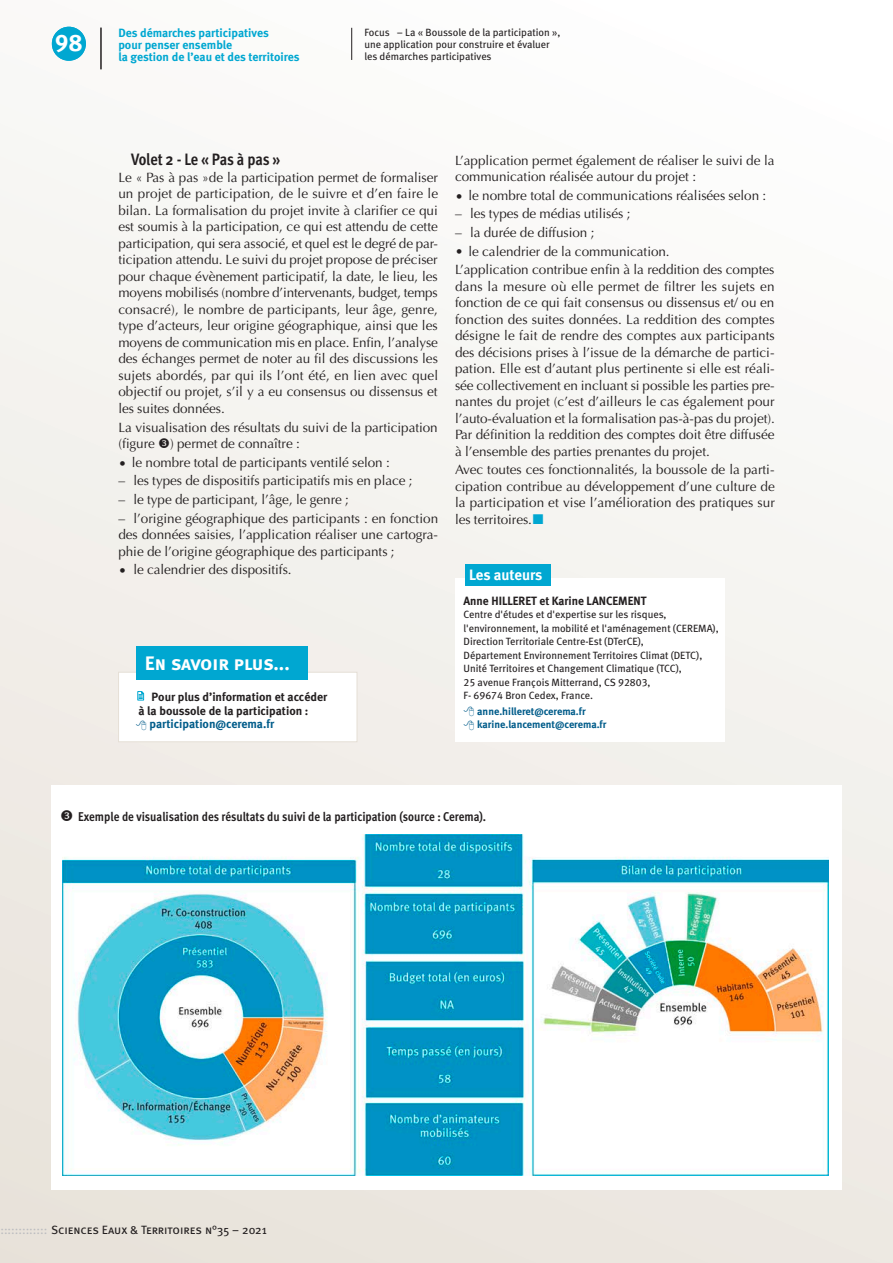
<style>
.page{position:relative;width:893px;height:1263px;background:#fff}
.page>*{position:absolute;margin:0;border:0;box-sizing:border-box;transform-origin:0 0}
.t1{font:24px "Meta Bold Caps Expert";color:#fff}
.t2{font:19.5px "Meta Bold LF Caps";letter-spacing:-.015em;color:#fff}
.t3{font:700 16.5px "Meta Cond OT";letter-spacing:-.005em;color:#231f20}
.contact-picto{font:15px "Meta Bold LF";letter-spacing:-.005em;color:#fff}
.t4{font:13.5px/16.5px "Optima";letter-spacing:-.005em;color:#231f20;text-align:justify}
.titre_figure{font:700 12.75px "Meta Cond OT";color:#231f20}
.t5{font:700 12px/12px "Meta";color:#00a7d1}
.Hors_texte{font:12px "Meta Bold LF";color:#231f20}
.t6{font:12px "Meta Book Caps";letter-spacing:-.005em;color:#231f20}
.contacts{font:12px "Meta Bold LF";color:#231f20}
.Hors_texte-2{font:12px "Meta Bold LF";color:#005c8a}
.contacts-2{font:10.5px/13.5px "Meta Book LF";color:#231f20}
.roulette_article{font:10.5px/12px "Meta Book LF";color:#231f20}
.contacts-3{font:10.5px/13.5px "Meta Bold LF";color:#005c8a}
.s1{color:#bcbdc0}
</style>
<div class="page">
<div style="left:0;top:0;width:893px;height:1263px;background:linear-gradient(to bottom,#fcfdfc,#eae5dd)"></div>
<div style="left:455px;top:579px;width:269px;height:163px;background:#fff"></div>
<div style="left:465px;top:564px;width:86px;height:22px;background:#00a7d1"></div>
<div style="left:119px;top:672px;width:238px;height:70px;background:#fff"></div>
<svg style="left:137px;top:691px;width:7px;height:9px"></svg>
<div style="left:118px;top:672px;width:239px;height:70px;border:1px solid #e5dfd6"></div>
<div style="left:136px;top:646px;width:172px;height:34px;background:#00a7d1"></div>
<div style="left:51px;top:786px;width:791px;height:404px;background:#fff"></div>
<hr style="left:351px;top:28px;width:1px;height:32px;background:#231f20">
<img style="left:62px;top:834px;width:767px;height:342px">
<div style="left:52px;top:27px;width:34px;height:34px;background:#00a7d1;border-radius:50%"></div>
<hr style="left:101px;top:28px;width:1px;height:41px;background:#231f20">
<svg style="left:159px;top:438px;width:10px;height:10px"></svg>
<svg style="left:533px;top:514px;width:10px;height:10px"></svg>
<h1 class="t1" style="left:55px;top:28px;width:29px">98</h1>
<p class="t5" style="left:118px;top:26px;width:183px">Des démarches participatives<br>pour penser ensemble<br>la gestion de l’eau et des territoires</p>
<p class="roulette_article" style="left:364px;top:26px;width:198px">Focus – La « Boussole de la participation », une application pour construire et évaluer les démarches participatives</p>
<h2 class="t3" style="left:131px;top:149px;width:151px">Volet 2 - Le « Pas à pas »</h2>
<p class="t4" style="left:118px;top:169px;width:321px">Le « Pas à pas »de la participation permet de formaliser un projet de participation, de le suivre et d’en faire le bilan. La formalisation du projet invite à clarifier ce qui est soumis à la participation, ce qui est attendu de cette participation, qui sera associé, et quel est le degré de par&shy;ticipation attendu. Le suivi du projet propose de préciser pour chaque évènement participatif, la date, le lieu, les moyens mobilisés (nombre d’intervenants, budget, temps consacré), le nombre de participants, leur âge, genre, type d’acteurs, leur origine géographique, ainsi que les moyens de communication mis en place. Enfin, l’analyse des échanges permet de noter au fil des discussions les sujets abordés, par qui ils l’ont été, en lien avec quel objectif ou projet, s’il y a eu consensus ou dissensus et les suites données.</p>
<p class="t4" style="left:118px;top:419px;width:321px">La visualisation des résultats du suivi de la participation (figure ) permet de connaître :</p>
<p class="t4" style="left:118px;top:454px;width:273px">• le nombre total de participants ventilé selon :</p>
<p class="t4" style="left:118px;top:473px;width:296px">– les types de dispositifs participatifs mis en place ;</p>
<p class="t4" style="left:118px;top:491px;width:232px">– le type de participant, l’âge, le genre ;</p>
<p class="t4" style="left:118px;top:510px;width:321px">– l’origine géographique des participants : en fonction des données saisies, l’application réaliser une cartogra&shy;phie de l’origine géographique des participants ;</p>
<p class="t4" style="left:118px;top:562px;width:175px">• le calendrier des dispositifs.</p>
<p class="t2" style="left:145px;top:651px;width:146px">En savoir plus...</p>
<p class="Hors_texte" style="left:152px;top:690px;width:177px">Pour plus d’information et accéder</p>
<p class="Hors_texte" style="left:138px;top:703px;width:172px">à la boussole de la participation :</p>
<p class="Hors_texte-2" style="left:149px;top:717px;width:126px">participation@cerema.fr</p>
<p class="t4" style="left:455px;top:152px;width:321px">L’application permet également de réaliser le suivi de la communication réalisée autour du projet :</p>
<p class="t4" style="left:455px;top:187px;width:313px">• le nombre total de communications réalisées selon :</p>
<p class="t4" style="left:455px;top:206px;width:177px">– les types de médias utilisés ;</p>
<p class="t4" style="left:455px;top:224px;width:141px">– la durée de diffusion ;</p>
<p class="t4" style="left:455px;top:243px;width:216px">• le calendrier de la communication.</p>
<p class="t4" style="left:455px;top:262px;width:321px">L’application contribue enfin à la reddition des comptes dans la mesure où elle permet de filtrer les sujets en fonction de ce qui fait consensus ou dissensus et/ ou en fonction des suites données. La reddition des comptes désigne le fait de rendre des comptes aux participants des décisions prises à l’issue de la démarche de partici&shy;pation. Elle est d’autant plus pertinente si elle est réali&shy;sée collectivement en incluant si possible les parties pre&shy;nantes du projet (c’est d’ailleurs le cas également pour l’auto-évaluation et la formalisation pas-à-pas du projet).<br>Par définition la reddition des comptes doit être diffusée à l’ensemble des parties prenantes du projet.</p>
<p class="t4" style="left:455px;top:462px;width:321px">Avec toutes ces fonctionnalités, la boussole de la parti&shy;cipation contribue au développement d’une culture de la participation et vise l’amélioration des pratiques sur les territoires.</p>
<p class="contact-picto" style="left:469px;top:566px;width:75px">Les auteurs</p>
<p class="contacts" style="left:463px;top:593px;width:185px">Anne HILLERET et Karine LANCEMENT</p>
<p class="contacts-2" style="left:463px;top:607px;width:257px">Centre d'études et d'expertise sur les risques, l'environnement, la mobilité et l'aménagement (CEREMA), Direction Territoriale Centre-Est (DTerCE),<br>Département Environnement Territoires Climat (DETC), Unité Territoires et Changement Climatique (TCC),<br>25 avenue François Mitterrand, CS 92803,<br>F- 69674 Bron Cedex, France.</p>
<p class="contacts-3" style="left:477px;top:704px;width:131px">anne.hilleret@cerema.fr karine.lancement@cerema.fr</p>
<p class="titre_figure" style="left:78px;top:808px;width:409px">Exemple de visualisation des résultats du suivi de la participation (source : Cerema).</p>
<p class="t6" style="left:0;top:1223px;width:268px"><span class="s1">:::::::::::::</span> Sciences Eaux &amp; Territoires n°35 – 2021</p>
</div>
